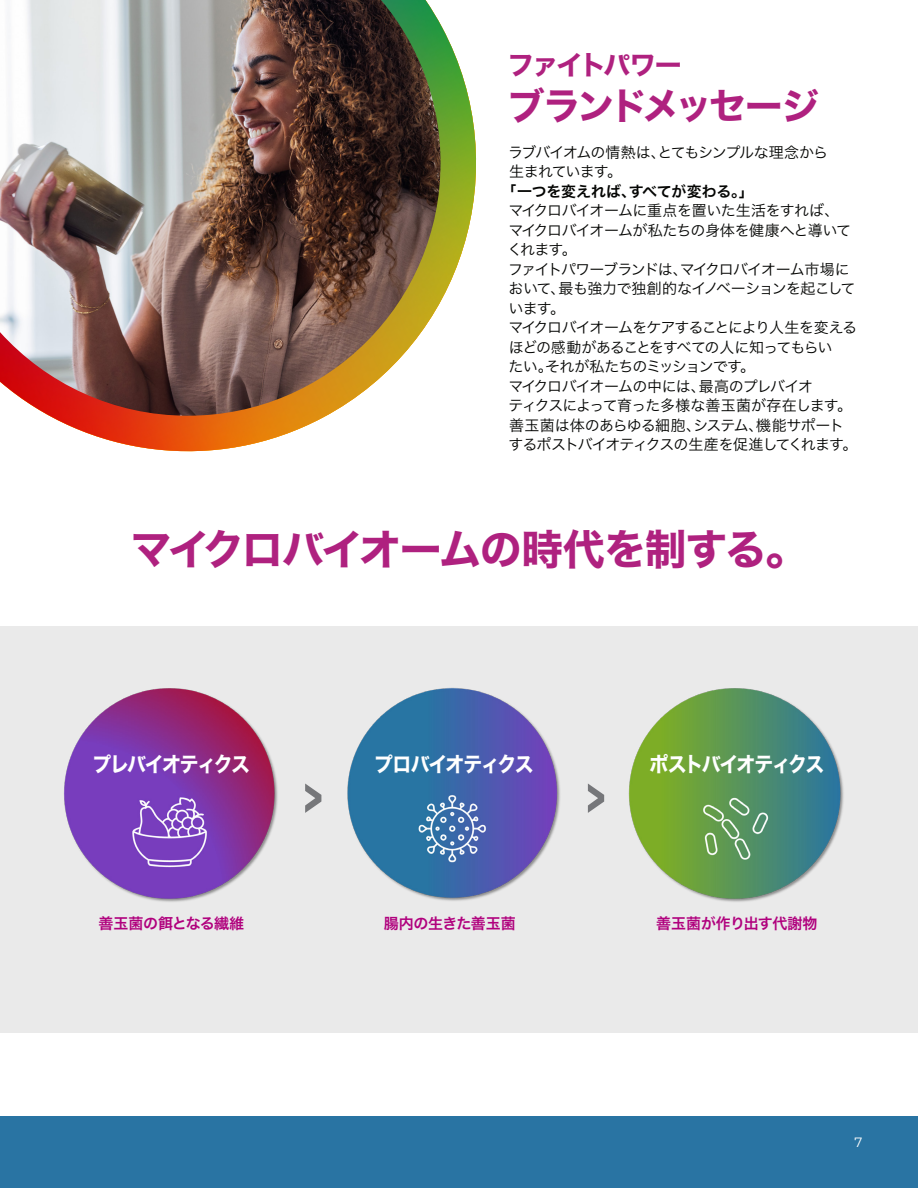
<style>
.page{position:relative;width:918px;height:1188px;background:#fff}
.page>*{position:absolute;margin:0;border:0;box-sizing:border-box;transform-origin:0 0}
.t1{font:52.5px "Oswald";color:#76777a}
.t2{font:42px "Hiragino Sans W7";letter-spacing:-.04em;color:#af217f}
.t3{font:37.5px "Hiragino Sans W7";letter-spacing:-.095em;color:#af217f}
.t4{font:27px "Hiragino Sans W7";letter-spacing:-.1em;color:#af217f}
.t5{font:21px "Hiragino Sans W7";letter-spacing:-.08em;color:#fff;scale:.9 1}
.t6{font:15px/19.5px "Hiragino Sans W3";letter-spacing:-.06em;color:#040503}
.t7{font:15px "Hiragino Sans W6";letter-spacing:-.02em;color:#b0007d}
.t8{font:15px "Hiragino Sans W3";letter-spacing:-.04em;color:#040503}
.t9{font:15px "Hiragino Sans W3";letter-spacing:-.035em;color:#040503}
.t10{font:15px "Hiragino Sans W6";letter-spacing:-.01em;color:#040503}
.t11{font:13.5px "Montserrat";color:#fff}
</style>
<div class="page">
<div style="left:0;top:1117px;width:918px;height:71px;background:#2974a3"></div>
<img style="left:50px;top:25px;width:427px;height:427px">
<img style="left:0;top:0;width:441px;height:416px">
<div style="left:0;top:626px;width:918px;height:406px;background:#eaeaea"></div>
<img style="left:64px;top:688px;width:214px;height:214px">
<img style="left:347px;top:687px;width:213px;height:214px">
<img style="left:628px;top:688px;width:216px;height:214px">
<p class="t4" style="left:508px;top:44px;width:176px">ファイトパワー</p>
<p class="t3" style="left:507px;top:77px;width:313px">ブランドメッセージ</p>
<p class="t6" style="left:508px;top:141px;width:321px">ラブバイオムの情熱は、とてもシンプルな理念から</p>
<p class="t6" style="left:509px;top:161px;width:114px">生まれています。</p>
<p class="t10" style="left:502px;top:178px;width:254px">「一つを変えれば、すべてが変わる。」</p>
<p class="t9" style="left:508px;top:197px;width:333px">マイクロバイオームに重点を置いた生活をすれば、</p>
<p class="t8" style="left:508px;top:217px;width:344px">マイクロバイオームが私たちの身体を健康へと導いて</p>
<p class="t6" style="left:508px;top:239px;width:71px">くれます。</p>
<p class="t6" style="left:508px;top:258px;width:349px">ファイトパワーブランドは、マイクロバイオーム市場において、最も強力で独創的なイノベーションを起こしています。</p>
<p class="t6" style="left:508px;top:317px;width:351px">マイクロバイオームをケアすることにより人生を変えるほどの感動があることをすべての人に知ってもらい<br>たい。それが私たちのミッションです。<br>マイクロバイオームの中には、最高のプレバイオ<br>ティクスによって育った多様な善玉菌が存在します。善玉菌は体のあらゆる細胞、システム、機能サポートするポストバイオティクスの生産を促進してくれます。</p>
<p class="t2" style="left:130px;top:517px;width:679px">マイクロバイオームの時代を制する。</p>
<p class="t5" style="left:92px;top:748px;width:176px">プレバイオティクス</p>
<p class="t5" style="left:374px;top:748px;width:179px">プロバイオティクス</p>
<p class="t5" style="left:650px;top:748px;width:196px">ポストバイオティクス</p>
<p class="t1" style="left:302px;top:750px;width:22px">&gt;</p>
<p class="t1" style="left:585px;top:750px;width:22px">&gt;</p>
<p class="t7" style="left:99px;top:910px;width:147px">善玉菌の餌となる繊維</p>
<p class="t7" style="left:384px;top:910px;width:134px">腸内の生きた善玉菌</p>
<p class="t7" style="left:656px;top:910px;width:163px">善玉菌が作り出す代謝物</p>
<p class="t11" style="left:855px;top:1133px;width:9px">7</p>
</div>
